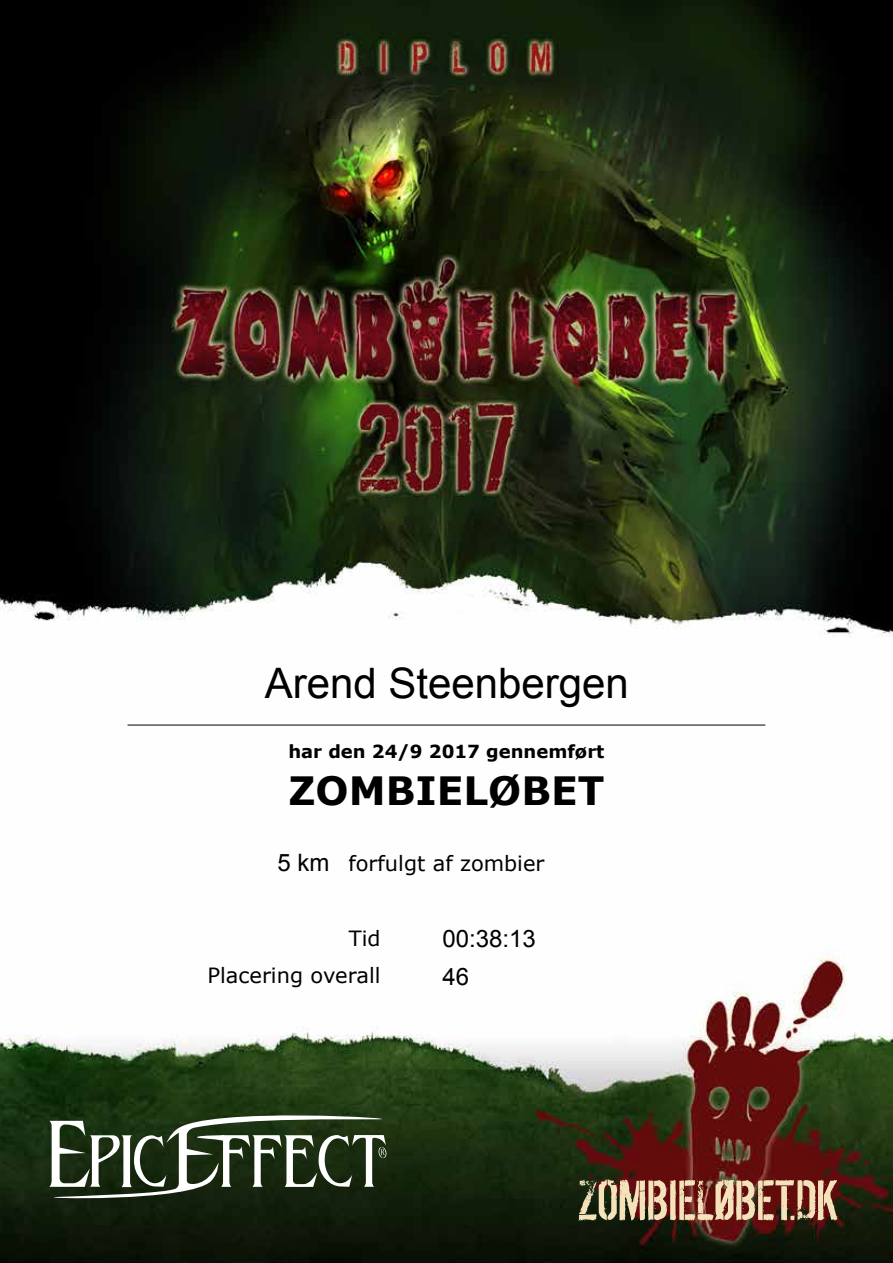
<style>
.page{position:relative;width:893px;height:1263px;background:#fff}
.page>*{position:absolute;margin:0;border:0;box-sizing:border-box;transform-origin:0 0}
.t1{font:62.1px "Dirty Ego";color:#f4e2bb}
.t2{font:42px "Arial";color:#000}
.t3{font:700 39px "Verdana";color:#000}
.t4{font:24px "Arial";color:#000}
.t5{font:21px/37.2px "Verdana";color:#000;text-align:right}
.t6{font:700 18px "Verdana";color:#000}
.s1{font-family:"Arial";font-size:24px}
</style>
<div class="page">
<img style="left:0;top:0;width:893px;height:1263px">
<svg style="left:49px;top:1115px;width:337px;height:83px"></svg>
<hr style="left:128px;top:725px;width:637px;height:1px;background:#000">
<h2 class="t2" style="left:265px;top:660px;width:366px">Arend Steenbergen</h2>
<p class="t6" style="left:288px;top:739px;width:318px">har den 24/9 2017 gennemført</p>
<h3 class="t3" style="left:289px;top:763px;width:317px">ZOMBIELØBET</h3>
<p class="t5" style="left:278px;top:844px;width:268px"><span class="s1">5 km</span> forfulgt af zombier</p>
<p class="t5" style="left:207px;top:920px;width:175px">Tid<br>Placering overall</p>
<p class="t4" style="left:442px;top:926px;width:95px">00:38:13</p>
<p class="t4" style="left:442px;top:963px;width:28px">46</p>
<h1 class="t1" style="left:578px;top:1168px;width:261px">ZOMBIELØBET.DK</h1>
</div>
